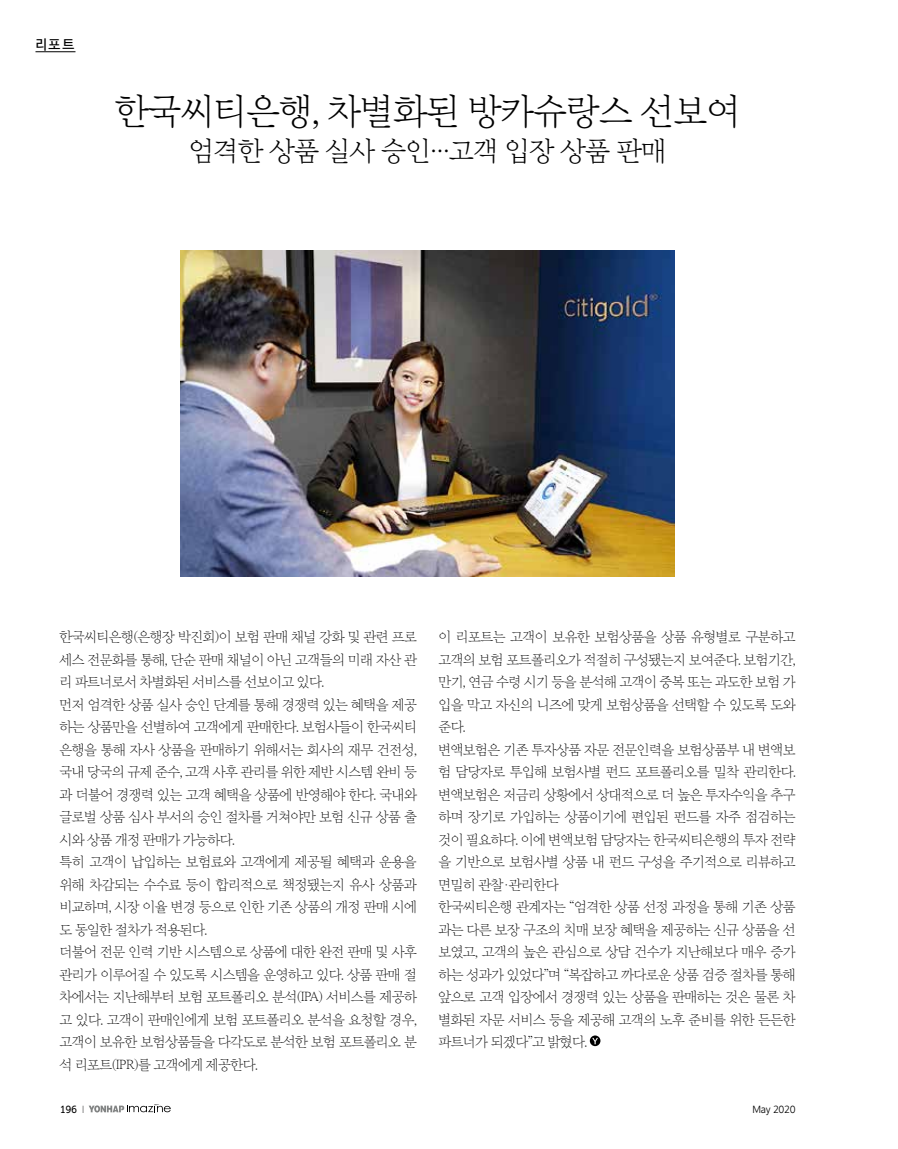
<style>
.page{position:relative;width:898px;height:1149px;background:#fff}
.page>*{position:absolute;margin:0;border:0;box-sizing:border-box;transform-origin:0 0}
.t1{font:36px "Yoon Myungjo Pro 720";letter-spacing:-.03em;color:#000}
.t2{font:27px "Yoon Myungjo Pro 720";letter-spacing:-.03em;color:#000}
.t3{font:13.8px/22.5px "Yoon Myungjo Pro 710";letter-spacing:-.05em;color:#000}
.t4{font:12.75px "Yoon Gothic Pro 760";color:#000}
.t5{font:500 10.5px "Arita Heiti";letter-spacing:-.025em;color:#000}
.t6{font:700 10.5px "Arita Heiti";color:#000}
.s1{font-weight:300}
</style>
<div class="page">
<svg style="left:89px;top:1104px;width:82px;height:8px"></svg>
<hr style="left:35px;top:51px;width:40px;height:1px;background:#000">
<svg style="left:589px;top:1035px;width:11px;height:10px"></svg>
<svg style="left:592px;top:1037px;width:5px;height:6px"></svg>
<img style="left:180px;top:250px;width:494px;height:326px">
<p class="t4" style="left:35px;top:35px;width:40px">리포트</p>
<h1 class="t1" style="left:115px;top:89px;width:626px">한국씨티은행, 차별화된 방카슈랑스 선보여</h1>
<h2 class="t2" style="left:189px;top:134px;width:479px">엄격한 상품 실사 승인…고객 입장 상품 판매</h2>
<p class="t3" style="left:60px;top:625px;width:359px">한국씨티은행(은행장 박진회)이 보험 판매 채널 강화 및 관련 프로 세스 전문화를 통해, 단순 판매 채널이 아닌 고객들의 미래 자산 관 리 파트너로서 차별화된 서비스를 선보이고 있다.<br>먼저 엄격한 상품 실사 승인 단계를 통해 경쟁력 있는 혜택을 제공 하는 상품만을 선별하여 고객에게 판매한다. 보험사들이 한국씨티 은행을 통해 자사 상품을 판매하기 위해서는 회사의 재무 건전성, 국내 당국의 규제 준수, 고객 사후 관리를 위한 제반 시스템 완비 등 과 더불어 경쟁력 있는 고객 혜택을 상품에 반영해야 한다. 국내와 글로벌 상품 심사 부서의 승인 절차를 거쳐야만 보험 신규 상품 출 시와 상품 개정 판매가 가능하다.<br>특히 고객이 납입하는 보험료와 고객에게 제공될 혜택과 운용을 위해 차감되는 수수료 등이 합리적으로 책정됐는지 유사 상품과 비교하며, 시장 이율 변경 등으로 인한 기존 상품의 개정 판매 시에 도 동일한 절차가 적용된다.<br>더불어 전문 인력 기반 시스템으로 상품에 대한 완전 판매 및 사후 관리가 이루어질 수 있도록 시스템을 운영하고 있다. 상품 판매 절 차에서는 지난해부터 보험 포트폴리오 분석(IPA) 서비스를 제공하 고 있다. 고객이 판매인에게 보험 포트폴리오 분석을 요청할 경우, 고객이 보유한 보험상품들을 다각도로 분석한 보험 포트폴리오 분 석 리포트(IPR)를 고객에게 제공한다.</p>
<p class="t3" style="left:438px;top:625px;width:359px">이 리포트는 고객이 보유한 보험상품을 상품 유형별로 구분하고 고객의 보험 포트폴리오가 적절히 구성됐는지 보여준다. 보험기간, 만기, 연금 수령 시기 등을 분석해 고객이 중복 또는 과도한 보험 가 입을 막고 자신의 니즈에 맞게 보험상품을 선택할 수 있도록 도와 준다.<br>변액보험은 기존 투자상품 자문 전문인력을 보험상품부 내 변액보 험 담당자로 투입해 보험사별 펀드 포트폴리오를 밀착 관리한다. 변액보험은 저금리 상황에서 상대적으로 더 높은 투자수익을 추구 하며 장기로 가입하는 상품이기에 편입된 펀드를 자주 점검하는 것이 필요하다. 이에 변액보험 담당자는 한국씨티은행의 투자 전략 을 기반으로 보험사별 상품 내 펀드 구성을 주기적으로 리뷰하고 면밀히 관찰·관리한다<br>한국씨티은행 관계자는 “엄격한 상품 선정 과정을 통해 기존 상품 과는 다른 보장 구조의 치매 보장 혜택을 제공하는 신규 상품을 선 보였고, 고객의 높은 관심으로 상담 건수가 지난해보다 매우 증가 하는 성과가 있었다”며 “복잡하고 까다로운 상품 검증 절차를 통해 앞으로 고객 입장에서 경쟁력 있는 상품을 판매하는 것은 물론 차 별화된 자문 서비스 등을 제공해 고객의 노후 준비를 위한 든든한 파트너가 되겠다”고 밝혔다.</p>
<p class="t6" style="left:60px;top:1102px;width:26px">196 <span class="s1">I</span></p>
<p class="t5" style="left:752px;top:1102px;width:45px">May 2020</p>
</div>
